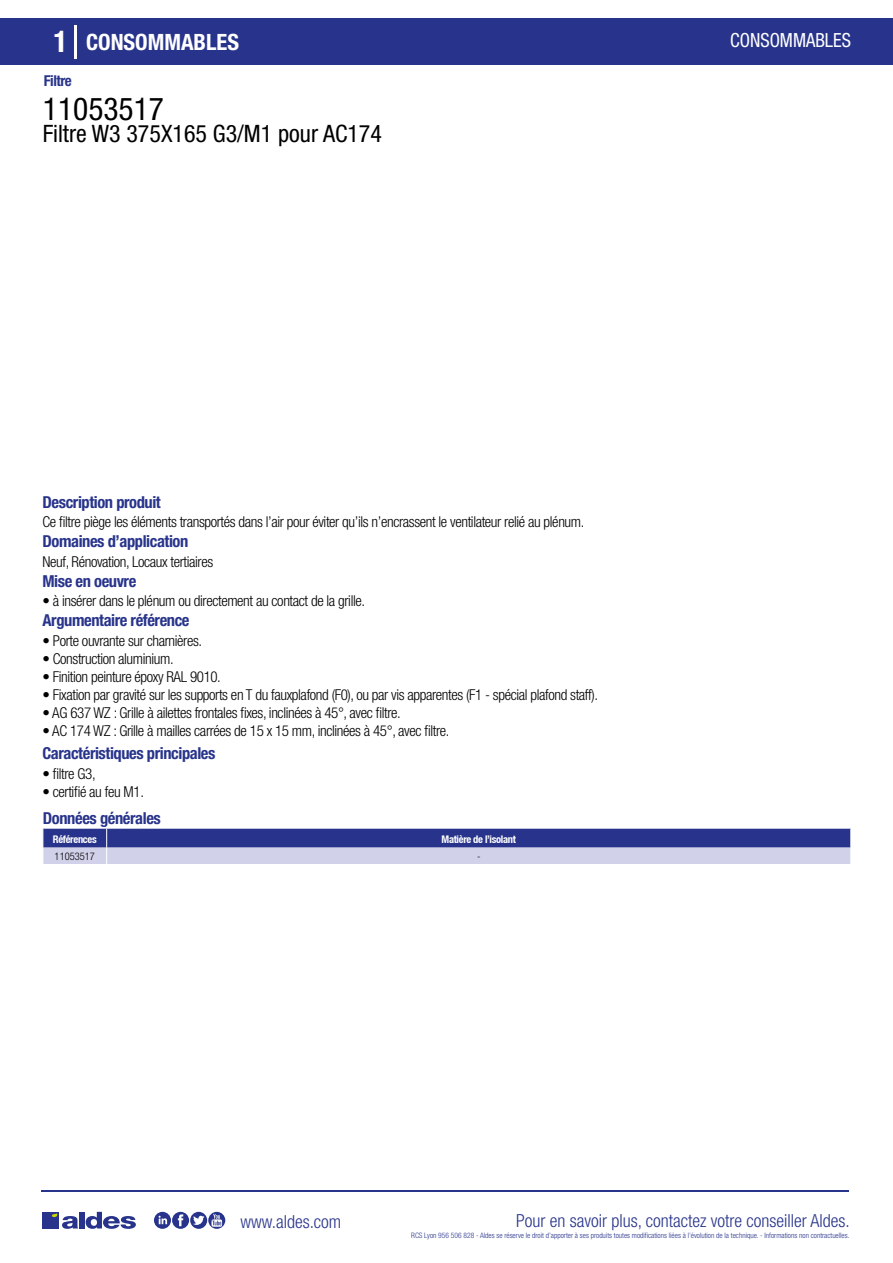
<style>
.page{position:relative;width:893px;height:1263px;background:#fff}
.page>*{position:absolute;margin:0;border:0;box-sizing:border-box;transform-origin:0 0}
.t1{font:condensed 31.5px "Helvetica Neue LT Std";color:#000}
.t2{font:condensed 24px "Helvetica Neue LT Std";color:#000}
.t3{font:700 condensed 22.5px "Helvetica Neue LT Std";color:#fff}
.t4{font:condensed 19.5px "Helvetica Neue LT Std";color:#fff;scale:.95 1}
.t5{font:300 condensed 18px "Helvetica Neue";color:#28348b}
.t6{font:700 condensed 16.5px "Helvetica Neue LT Std";letter-spacing:-.025em;color:#28348b}
.t7{font:300 condensed 15px "Helvetica Neue LT Std";letter-spacing:-.025em;color:#000}
.t8{font:700 condensed 15px "Helvetica Neue LT Std";letter-spacing:-.035em;color:#28348b}
.t9{font:700 condensed 10.5px "Helvetica Neue";letter-spacing:-.03em;color:#fff}
.t10{font:300 condensed 10.5px "Helvetica Neue";color:#000}
.t11{font:300 condensed 7.5px "Helvetica Neue";color:#28348b}
.s1{font-size:30px}
</style>
<div class="page">
<div style="left:0;top:18px;width:893px;height:46px;background:#28348b"></div>
<hr style="left:74px;top:25px;width:2px;height:33px;background:#fff">
<svg style="left:43px;top:829px;width:808px;height:35px;background:#797fb8"></svg>
<hr style="left:41px;top:1190px;width:808px;height:1px;background:#28348b">
<svg style="left:154px;top:1212px;width:71px;height:17px"></svg>
<div style="left:42px;top:1212px;width:17px;height:16px;background:#28348b"></div>
<div style="left:79px;top:1212px;width:5px;height:16px;background:#28348b"></div>
<svg style="left:86px;top:1212px;width:50px;height:17px"></svg>
<svg style="left:52px;top:1213px;width:26px;height:16px"></svg>
<h3 class="t3" style="left:54px;top:28px;width:187px"><span class="s1">1</span> CONSOMMABLES</h3>
<h3 class="t4" style="left:730px;top:29px;width:129px">CONSOMMABLES</h3>
<p class="t8" style="left:44px;top:71px;width:29px">Filtre</p>
<h1 class="t1" style="left:43px;top:91px;width:122px">11053517</h1>
<h2 class="t2" style="left:43px;top:120px;width:341px">Filtre W3 375X165 G3/M1 pour AC174</h2>
<p class="t6" style="left:43px;top:492px;width:120px">Description produit</p>
<p class="t6" style="left:43px;top:531px;width:147px">Domaines d’application</p>
<p class="t6" style="left:43px;top:571px;width:95px">Mise en oeuvre</p>
<p class="t7" style="left:43px;top:513px;width:543px">Ce filtre piège les éléments transportés dans l’air pour éviter qu’ils n’encrassent le ventilateur relié au plénum.</p>
<p class="t7" style="left:43px;top:553px;width:172px">Neuf, Rénovation, Locaux tertiaires</p>
<p class="t7" style="left:43px;top:592px;width:324px">• à insérer dans le plénum ou directement au contact de la grille.</p>
<p class="t6" style="left:43px;top:610px;width:149px">Argumentaire référence</p>
<p class="t7" style="left:43px;top:632px;width:161px">• Porte ouvrante sur charnières.</p>
<p class="t7" style="left:43px;top:650px;width:133px">• Construction aluminium.</p>
<p class="t7" style="left:43px;top:668px;width:180px">• Finition peinture époxy RAL 9010.</p>
<p class="t7" style="left:43px;top:686px;width:557px">• Fixation par gravité sur les supports en T du fauxplafond (F0), ou par vis apparentes (F1 - spécial plafond staff).</p>
<p class="t7" style="left:43px;top:704px;width:360px">• AG 637 WZ : Grille à ailettes frontales fixes, inclinées à 45°, avec filtre.</p>
<p class="t7" style="left:43px;top:722px;width:408px">• AC 174 WZ : Grille à mailles carrées de 15 x 15 mm, inclinées à 45°, avec filtre.</p>
<p class="t6" style="left:43px;top:743px;width:174px">Caractéristiques principales</p>
<p class="t7" style="left:43px;top:765px;width:55px">• filtre G3,</p>
<p class="t7" style="left:43px;top:783px;width:103px">• certifié au feu M1.</p>
<p class="t6" style="left:43px;top:808px;width:119px">Données générales</p>
<p class="t9" style="left:53px;top:833px;width:45px">Références</p>
<p class="t9" style="left:442px;top:833px;width:76px">Matière de l’isolant</p>
<p class="t10" style="left:55px;top:850px;width:42px">11053517</p>
<p class="t10" style="left:477px;top:850px;width:5px">-</p>
<p class="t5" style="left:240px;top:1211px;width:102px">www.aldes.com</p>
<p class="t5" style="left:516px;top:1211px;width:335px">Pour en savoir plus, contactez votre conseiller Aldes.</p>
<p class="t11" style="left:411px;top:1230px;width:440px">RCS Lyon 956 506 828 - Aldes se réserve le droit d’apporter à ses produits toutes modifications liées à l’évolution de la technique. - Informations non contractuelles.</p>
</div>
